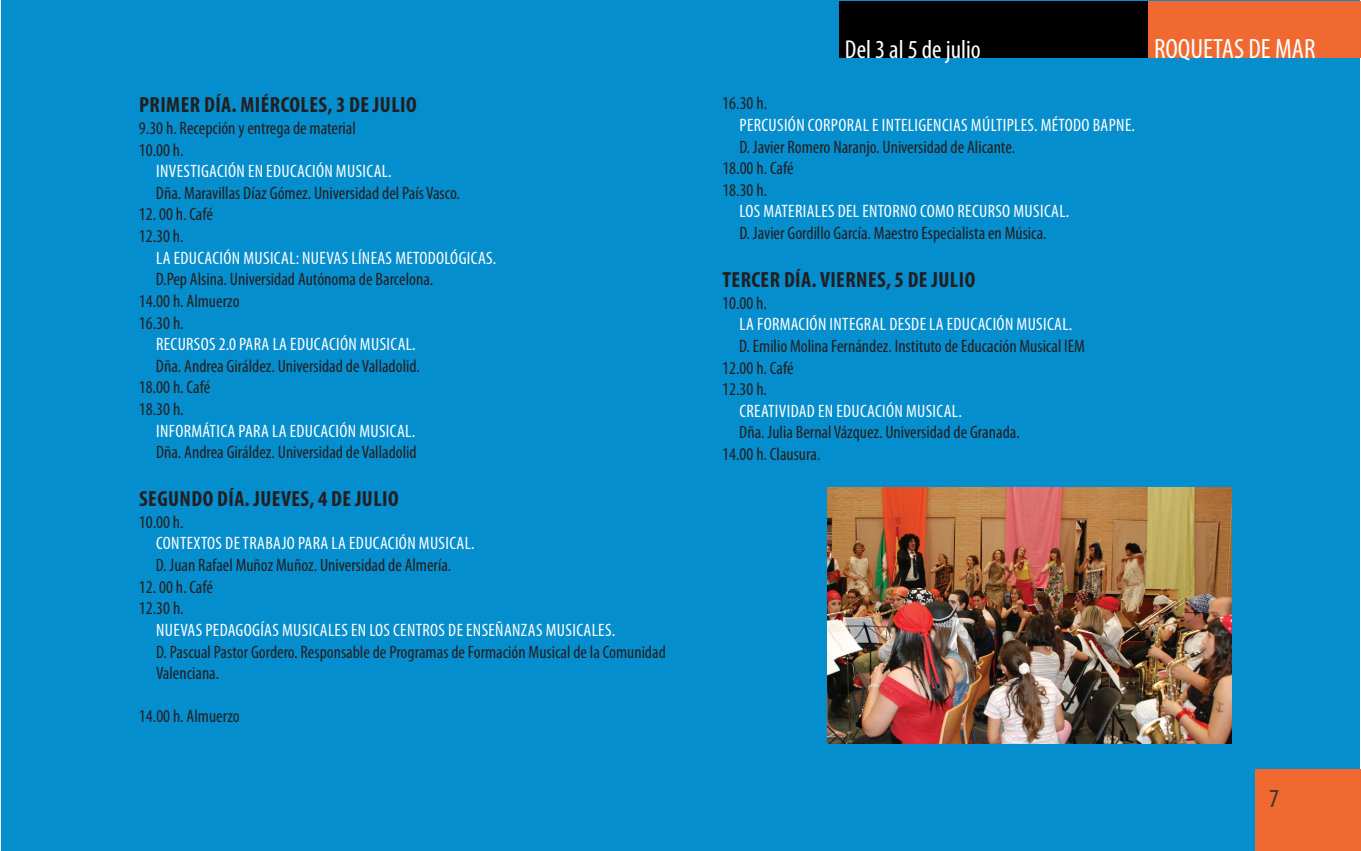
<style>
.page{position:relative;width:1361px;height:851px;background:#fff}
.page>*{position:absolute;margin:0;border:0;box-sizing:border-box;transform-origin:0 0}
.t1{font:condensed 28px "Myriad Pro";color:#fff}
.t2{font:condensed 26px "Myriad Pro";color:#fff}
.t3{font:condensed 26px "Myriad Pro";color:#303535}
.t4{font:700 condensed 22px "Myriad Pro";letter-spacing:.02em;color:#231f20}
.t5{font:condensed 18px/21.6px "Myriad Pro";color:#231f20}
.t6{font:condensed 18px "Myriad Pro";letter-spacing:.02em;color:#fff}
</style>
<div class="page">
<div style="left:1px;top:0;width:1359px;height:850px;background:#048ece"></div>
<div style="left:839px;top:1px;width:309px;height:57px;background:#000"></div>
<div style="left:1148px;top:1px;width:213px;height:57px;background:#f06930"></div>
<div style="left:1254px;top:769px;width:106px;height:81px;background:#f06930"></div>
<img style="left:828px;top:488px;width:403px;height:255px">
<p class="t4" style="left:139px;top:91px;width:279px">PRIMER DÍA. MI ÉRCOLES, 3 DE JULIO</p>
<p class="t5" style="left:139px;top:117px;width:218px">9.30 h. Recepción y entrega de material<br>10.00 h.</p>
<p class="t6" style="left:156px;top:160px;width:237px">Investigación en Educación Musical.</p>
<p class="t5" style="left:156px;top:182px;width:305px">Dña. Maravillas Díaz Gómez. Universidad del País Vasco.</p>
<p class="t5" style="left:139px;top:203px;width:76px">12. 00 h. Café<br>12.30 h.</p>
<p class="t6" style="left:156px;top:247px;width:342px">La Educación Musical: nuevas líneas metodológicas.</p>
<p class="t5" style="left:139px;top:268px;width:296px;text-indent:17px">D.Pep Alsina. Universidad Autónoma de Barcelona.<br>14.00 h. Almuerzo<br>16.30 h.</p>
<p class="t6" style="left:156px;top:333px;width:261px">Recursos 2.0 para la Educación Musical.</p>
<p class="t5" style="left:139px;top:355px;width:282px;text-indent:17px">Dña. Andrea Giráldez. Universidad de Valladolid.<br>18.00 h. Café<br>18.30 h.</p>
<p class="t6" style="left:156px;top:419px;width:260px">Informática para la Educación Musical.</p>
<p class="t5" style="left:156px;top:441px;width:262px">Dña. Andrea Giráldez. Universidad de Valladolid</p>
<p class="t4" style="left:139px;top:485px;width:261px">SEGUNDO DÍA. JUEVES, 4 DE JULIO</p>
<p class="t5" style="left:139px;top:511px;width:46px">10.00 h.</p>
<p class="t6" style="left:156px;top:532px;width:320px">Contextos de trabajo para la Educación Musical.</p>
<p class="t5" style="left:156px;top:554px;width:297px">D. Juan Rafael Muñoz Muñoz. Universidad de Almería.</p>
<p class="t5" style="left:139px;top:575px;width:76px">12. 00 h. Café<br>12.30 h.</p>
<p class="t6" style="left:156px;top:619px;width:460px">Nuevas pedagogías musicales en los centros de enseñanzas musicales.</p>
<p class="t5" style="left:156px;top:640px;width:511px">D. Pascual Pastor Gordero. Responsable de Programas de Formación Musical de la Comunidad<br>Valenciana.</p>
<p class="t5" style="left:139px;top:705px;width:102px">14.00 h. Almuerzo</p>
<h2 class="t2" style="left:845px;top:34px;width:137px">Del 3 al 5 de julio</h2>
<h1 class="t1" style="left:1154px;top:32px;width:48px">ROQUETAS</h1>
<h1 class="t1" style="left:1248px;top:32px;width:68px">DE MAR</h1>
<p class="t5" style="left:722px;top:92px;width:46px">16.30 h.</p>
<p class="t6" style="left:739px;top:114px;width:370px">Percusión corporal e inteligencias múltiples. Método BAPNE</p>
<p class="t6" style="left:1131px;top:114px;width:5px">.</p>
<p class="t5" style="left:722px;top:136px;width:294px;text-indent:17px">D. Javier Romero Naranjo. Universidad de Alicante.<br>18.00 h. Café<br>18.30 h.</p>
<p class="t6" style="left:739px;top:200px;width:331px">Los materiales del entorno como recurso musical.</p>
<p class="t5" style="left:739px;top:222px;width:309px">D. Javier Gordillo García. Maestro Especialista en Música.</p>
<p class="t4" style="left:722px;top:266px;width:118px">TERCER DÍA. VIERNE</p>
<p class="t4" style="left:877px;top:266px;width:100px">S, 5 DE JULIO</p>
<p class="t5" style="left:722px;top:292px;width:46px">10.00 h.</p>
<p class="t6" style="left:739px;top:313px;width:334px">La formación integral desde la Educación Musical.</p>
<p class="t5" style="left:722px;top:335px;width:364px;text-indent:17px">D. Emilio Molina Fernández. Instituto de Educación Musical IEM<br>12.00 h. Café<br>12.30 h.</p>
<p class="t6" style="left:739px;top:400px;width:224px">Creatividad en Educación Musical.</p>
<p class="t5" style="left:722px;top:421px;width:299px;text-indent:17px">Dña. Julia Bernal Vázquez. Universidad de Granada.<br>14.00 h. Clausura.</p>
<h2 class="t3" style="left:1269px;top:782px;width:12px">7</h2>
</div>
